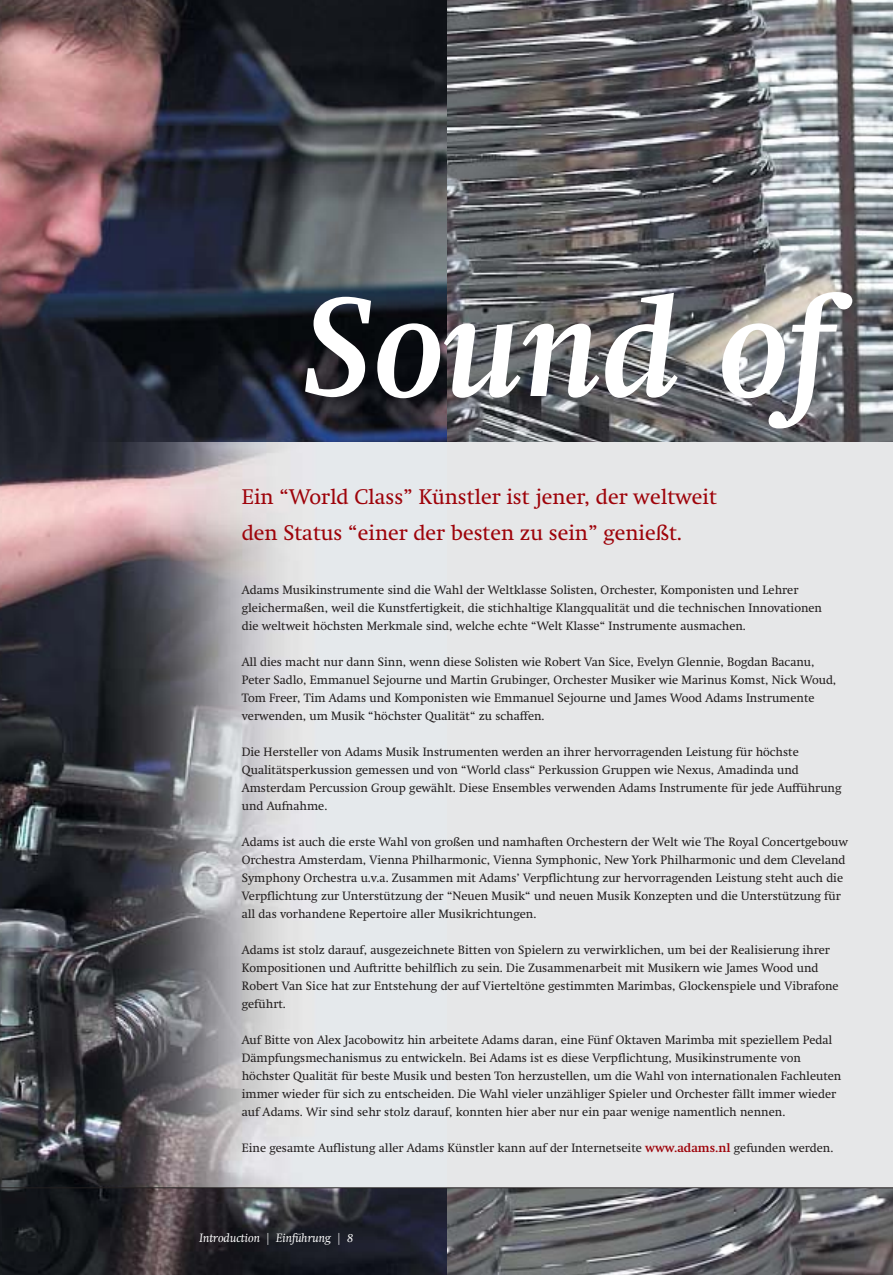
<style>
.page{position:relative;width:893px;height:1275px;background:#fff}
.page>*{position:absolute;margin:0;border:0;box-sizing:border-box;transform-origin:0 0}
.t1{font:italic 700 140.1px "Swift";color:#fff}
.t2{font:21px/36px "Swift";color:#9e030a}
.t3{font:12px/18px "Swift";color:#231f1f}
.t4{font:italic 12px "Swift";color:#fff}
.s1{font-weight:700;color:#9e030a}
.s2{font-style:normal}
</style>
<div class="page">
<img style="left:446px;top:0;width:446px;height:1275px">
<svg style="left:0;top:0;width:446px;height:1275px;background:#3c373f"></svg>
<div style="left:208px;top:442px;width:684px;height:746px;background:#e6e7e8"></div>
<img style="left:0;top:442px;width:281px;height:745px">
<hr style="left:0;top:1187px;width:892px;height:1px;background:#231f1f">
<h1 class="t1" style="left:303px;top:296px;width:530px">Sound of</h1>
<h2 class="t2" style="left:242px;top:481px;width:476px">Ein “World Class” Künstler ist jener, der weltweit den Status “einer der besten zu sein” genießt.</h2>
<p class="t3" style="left:242px;top:582px;width:582px">Adams Musikinstrumente sind die Wahl der Weltklasse Solisten, Orchester, Komponisten und Lehrer gleichermaßen, weil die Kunstfertigkeit, die stichhaltige Klangqualität und die technischen Innovationen die weltweit höchsten Merkmale sind, welche echte “Welt Klasse“ Instrumente ausmachen.</p>
<p class="t3" style="left:242px;top:654px;width:596px">All dies macht nur dann Sinn, wenn diese Solisten wie Robert Van Sice, Evelyn Glennie, Bogdan Bacanu, Peter Sadlo, Emmanuel Sejourne und Martin Grubinger, Orchester Musiker wie Marinus Komst, Nick Woud, Tom Freer, Tim Adams und Komponisten wie Emmanuel Sejourne und James Wood Adams Instrumente verwenden, um Musik “höchster Qualität“ zu schaffen.</p>
<p class="t3" style="left:242px;top:744px;width:601px">Die Hersteller von Adams Musik Instrumenten werden an ihrer hervorragenden Leistung für höchste Qualitätsperkussion gemessen und von “World class“ Perkussion Gruppen wie Nexus, Amadinda und Amsterdam Percussion Group gewählt. Diese Ensembles verwenden Adams Instrumente für jede Aufführung und Aufnahme.</p>
<p class="t3" style="left:242px;top:834px;width:608px">Adams ist auch die erste Wahl von großen und namhaften Orchestern der Welt wie The Royal Concertgebouw Orchestra Amsterdam, Vienna Philharmonic, Vienna Symphonic, New York Philharmonic und dem Cleveland Symphony Orchestra u.v.a. Zusammen mit Adams’ Verpflichtung zur hervorragenden Leistung steht auch die Verpflichtung zur Unterstützung der “Neuen Musik“ und neuen Musik Konzepten und die Unterstützung für all das vorhandene Repertoire aller Musikrichtungen.</p>
<p class="t3" style="left:242px;top:942px;width:598px">Adams ist stolz darauf, ausgezeichnete Bitten von Spielern zu verwirklichen, um bei der Realisierung ihrer Kompositionen und Auftritte behilflich zu sein. Die Zusammenarbeit mit Musikern wie James Wood und Robert Van Sice hat zur Entstehung der auf Vierteltöne gestimmten Marimbas, Glockenspiele und Vibrafone geführt.</p>
<p class="t3" style="left:242px;top:1032px;width:601px">Auf Bitte von Alex Jacobowitz hin arbeitete Adams daran, eine Fünf Oktaven Marimba mit speziellem Pedal Dämpfungsmechanismus zu entwickeln. Bei Adams ist es diese Verpflichtung, Musikinstrumente von höchster Qualität für beste Musik und besten Ton herzustellen, um die Wahl von internationalen Fachleuten immer wieder für sich zu entscheiden. Die Wahl vieler unzähliger Spieler und Orchester fällt immer wieder auf Adams. Wir sind sehr stolz darauf, konnten hier aber nur ein paar wenige namentlich nennen.</p>
<p class="t3" style="left:242px;top:1140px;width:593px">Eine gesamte Auflistung aller Adams Künstler kann auf der Internetseite <span class="s1">www.adams.nl</span> gefunden werden.</p>
<p class="t4" style="left:199px;top:1233px;width:155px">Introduction <span class="s2">|</span> Einführung <span class="s2">|</span> 8</p>
</div>
